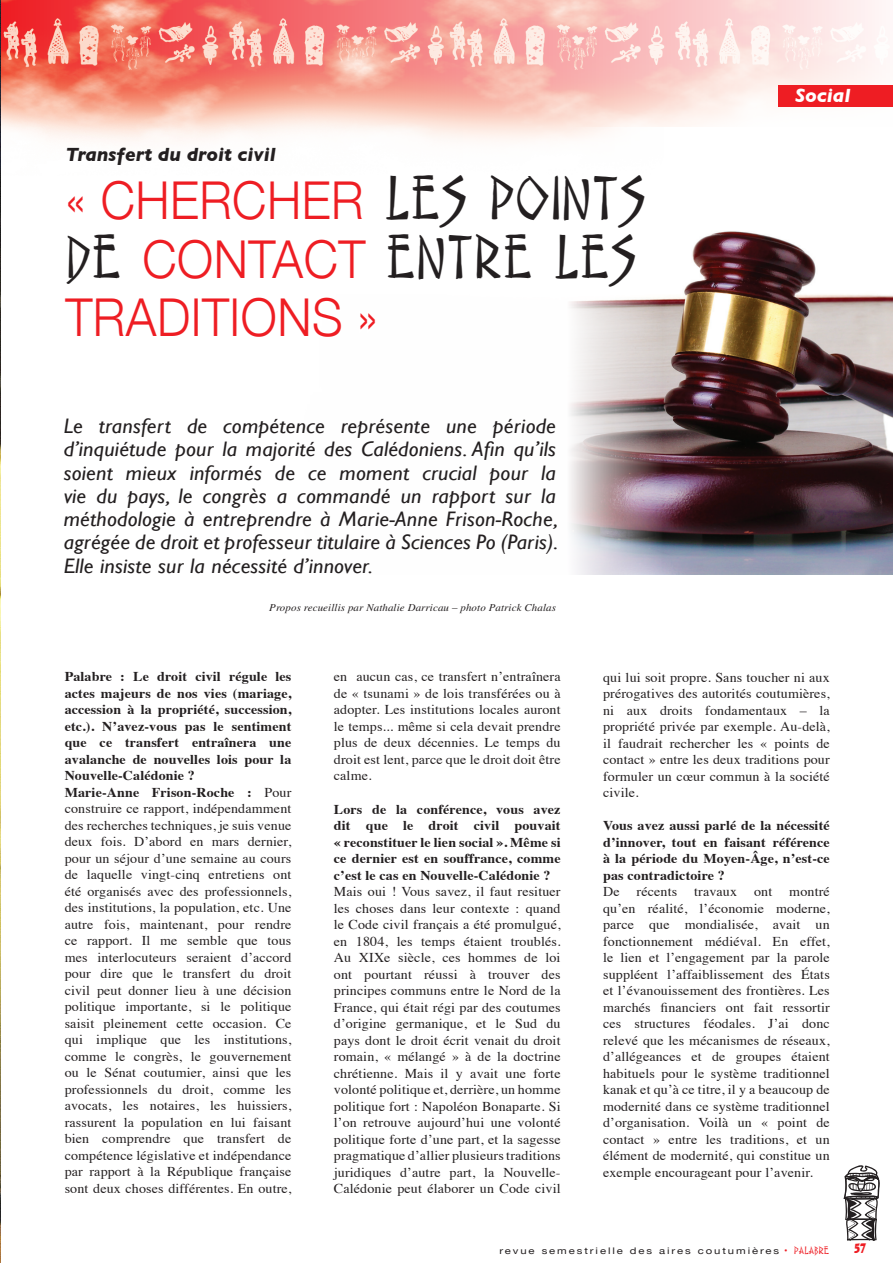
<style>
.page{position:relative;width:893px;height:1263px;background:#fff}
.page>*{position:absolute;margin:0;border:0;box-sizing:border-box;transform-origin:0 0}
.t1{font:300 52.2px/58.5px "Helvetica Neue";letter-spacing:.01em;color:#ee1d23;scale:.93 1}
.t2{font:italic 21px/23.2px "Gill Sans";letter-spacing:.01em;color:#231f20;text-align:justify;scale:1.05 1}
.t3{font:italic 700 19.5px "Gill Sans";color:#231f20}
.t4{font:italic 700 19.5px "Gill Sans";color:#fff}
.t5{font:13.5px/16.5px "Times";letter-spacing:.01em;color:#231f20;text-align:justify;scale:1.04 1}
.t6{font:700 13.5px/16.5px "Times";letter-spacing:.01em;color:#231f20;text-align:justify;scale:1.04 1}
.t7{font:12.15px "Caricature";color:#ee1d23;scale:.96 1}
.t8{font:italic 10.5px "Times";letter-spacing:.01em;color:#231f20;scale:1.04 1}
.t9{font:9.15px "Helvetica Neue";letter-spacing:.17em;color:#231f20;scale:1.24 1}
.s1{font-family:"Papy Kanak";font-weight:400;color:#231f20}
.s2{font-weight:700}
.s3{font-family:"Caricature";color:#ee1d23}
.s4{font-family:"Papy Kanak";color:#ee1d23}
</style>
<div class="page">
<svg style="left:843px;top:1165px;width:37px;height:76px"></svg>
<img style="left:1px;top:0;width:892px;height:142px">
<img style="left:276px;top:128px;width:617px;height:446px">
<svg style="left:276px;top:177px;width:93px;height:47px"></svg>
<svg style="left:276px;top:233px;width:93px;height:50px"></svg>
<svg style="left:383px;top:170px;width:266px;height:120px"></svg>
<svg style="left:276px;top:294px;width:69px;height:47px"></svg>
<svg style="left:357px;top:305px;width:22px;height:34px"></svg>
<div style="left:778px;top:85px;width:115px;height:21px;background:#ee1d23"></div>
<img style="left:0;top:0;width:1px;height:1263px">
<p class="t3" style="left:65px;top:143px;width:212px">Transfert du droit civil</p>
<p class="t1" style="left:65px;top:170px;width:627px">« CHERCHER <span class="s1">LES POINTS<br>DE</span> CONTACT <span class="s1">ENTRE LES<br></span>TRADITIONS »</p>
<p class="t2" style="left:64px;top:414px;width:472px">Le transfert de compétence représente une période d’inquiétude pour la majorité des Calédoniens. Afin qu’ils soient mieux informés de ce moment crucial pour la vie du pays, le congrès a commandé un rapport sur la méthodologie à entreprendre à Marie-Anne Frison-Roche, agrégée de droit et professeur titulaire à Sciences Po (Paris).<br>Elle insiste sur la nécessité d’innover.</p>
<p class="t8" style="left:269px;top:602px;width:277px">Propos recueillis par Nathalie Darricau – photo Patrick Chalas</p>
<p class="t4" style="left:795px;top:84px;width:57px">Social</p>
<p class="t6" style="left:65px;top:667px;width:219px">Palabre : Le droit civil régule les actes majeurs de nos vies (mariage, accession à la propriété, succession, etc.). N’avez-vous pas le sentiment que ce transfert entraînera une avalanche de nouvelles lois pour la Nouvelle-Calédonie ?</p>
<p class="t5" style="left:65px;top:783px;width:219px"><span class="s2">Marie-Anne Frison-Roche :</span> Pour construire ce rapport, indépendamment des recherches techniques, je suis venue deux fois. D’abord en mars dernier, pour un séjour d’une semaine au cours de laquelle vingt-cinq entretiens ont été organisés avec des professionnels, des institutions, la population, etc. Une autre fois, maintenant, pour rendre ce rapport. Il me semble que tous mes interlocuteurs seraient d’accord pour dire que le transfert du droit civil peut donner lieu à une décision politique importante, si le politique saisit pleinement cette occasion. Ce qui implique que les institutions, comme le congrès, le gouvernement ou le Sénat coutumier, ainsi que les professionnels du droit, comme les avocats, les notaires, les huissiers, rassurent la population en lui faisant bien comprendre que transfert de compétence législative et indépendance par rapport à la République française sont deux choses différentes. En outre,</p>
<p class="t5" style="left:334px;top:667px;width:219px">en aucun cas, ce transfert n’entraînera de « tsunami » de lois transférées ou à adopter. Les institutions locales auront le temps... même si cela devait prendre plus de deux décennies. Le temps du droit est lent, parce que le droit doit être calme.</p>
<p class="t6" style="left:334px;top:799px;width:219px">Lors de la conférence, vous avez dit que le droit civil pouvait « reconstituer le lien social ». Même si ce dernier est en souffrance, comme c’est le cas en Nouvelle-Calédonie ?</p>
<p class="t5" style="left:334px;top:882px;width:219px">Mais oui ! Vous savez, il faut resituer les choses dans leur contexte : quand le Code civil français a été promulgué, en 1804, les temps étaient troublés.<br>Au XIXe siècle, ces hommes de loi ont pourtant réussi à trouver des principes communs entre le Nord de la France, qui était régi par des coutumes d’origine germanique, et le Sud du pays dont le droit écrit venait du droit romain, « mélangé » à de la doctrine chrétienne. Mais il y avait une forte volonté politique et, derrière, un homme politique fort : Napoléon Bonaparte. Si l’on retrouve aujourd’hui une volonté politique forte d’une part, et la sagesse pragmatique d’allier plusieurs traditions juridiques d’autre part, la Nouvelle-Calédonie peut élaborer un Code civil</p>
<p class="t5" style="left:603px;top:668px;width:219px">qui lui soit propre. Sans toucher ni aux prérogatives des autorités coutumières, ni aux droits fondamentaux – la propriété privée par exemple. Au-delà, il faudrait rechercher les « points de contact » entre les deux traditions pour formuler un cœur commun à la société civile.</p>
<p class="t6" style="left:603px;top:816px;width:219px">Vous avez aussi parlé de la nécessité d’innover, tout en faisant référence à la période du Moyen-Âge, n’est-ce pas contradictoire ?</p>
<p class="t5" style="left:603px;top:882px;width:17px">De</p>
<p class="t5" style="left:637px;top:882px;width:41px">récents</p>
<p class="t5" style="left:694px;top:882px;width:43px">travaux</p>
<p class="t5" style="left:754px;top:882px;width:19px">ont</p>
<p class="t5" style="left:603px;top:882px;width:220px;text-indent:186px">montré qu’en réalité, l’économie moderne, parce que mondialisée, avait un fonctionnement médiéval. En effet, le lien et l’engagement par la parole suppléent l’affaiblissement des États et l’évanouissement des frontières. Les marchés financiers ont fait ressortir ces structures féodales. J’ai donc relevé que les mécanismes de réseaux, d’allégeances et de groupes étaient habituels pour le système traditionnel kanak et qu’à ce titre, il y a beaucoup de modernité dans ce système traditionnel d’organisation. Voilà un « point de contact » entre les traditions, et un élément de modernité, qui constitue un exemple encourageant pour l’avenir.</p>
<p class="t9" style="left:499px;top:1245px;width:268px">revue semestrielle des aires coutumières <span class="s3">•</span> <span class="s4">PALABRE</span></p>
<p class="t7" style="left:854px;top:1241px;width:15px">57</p>
</div>
